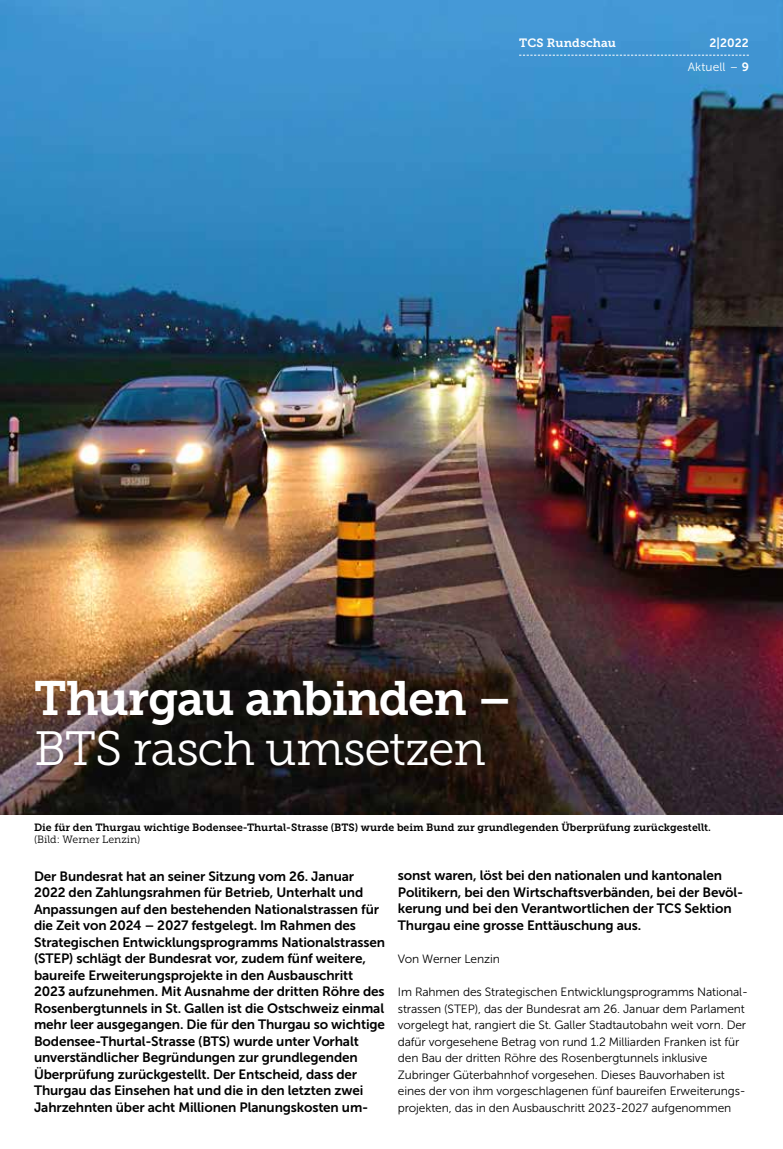
<style>
.page{position:relative;width:783px;height:1149px;background:#fff}
.page>*{position:absolute;margin:0;border:0;box-sizing:border-box;transform-origin:0 0}
.t1{font:48px "Museo Slab 700";letter-spacing:-.03em;color:#fff}
.t2{font:48px "Museo Slab 300";letter-spacing:-.025em;color:#fff}
.t3{font:13.5px/16.5px "Museo Sans 700";letter-spacing:-.01em;color:#000}
.t4{font:12px/16.5px "Museo Sans 300";letter-spacing:-.01em;color:#000}
.t5{font:12px "Museo Slab 700";letter-spacing:.01em;color:#fff}
.t6{font:12px "Museo Sans 300";letter-spacing:.01em;color:#fff}
.t7{font:12px "Museo Sans 700";color:#fff}
.t8{font:10.5px "Museo Slab 700";color:#000}
.t9{font:10.5px "Museo Slab 300";color:#000}
.s1{font-family:"Museo Sans 700"}
</style>
<div class="page">
<img style="left:0;top:0;width:782px;height:814px">
<svg style="left:519px;top:55px;width:229px;height:1px"></svg>
<p class="t5" style="left:519px;top:36px;width:98px">TCS Rundschau</p>
<p class="t7" style="left:709px;top:36px;width:41px">2|2022</p>
<p class="t6" style="left:687px;top:61px;width:63px">Aktuell – <span class="s1">9</span></p>
<h1 class="t1" style="left:34px;top:671px;width:479px">Thurgau anbinden –</h1>
<h1 class="t2" style="left:34px;top:721px;width:453px">BTS rasch umsetzen</h1>
<p class="t8" style="left:34px;top:821px;width:678px">Die für den Thurgau wichtige Bodensee-Thurtal-Strasse (BTS) wurde beim Bund zur grundlegenden Überprüfung zurückgestellt.</p>
<p class="t9" style="left:34px;top:833px;width:108px">(Bild: Werner Lenzin)</p>
<p class="t3" style="left:34px;top:867px;width:352px">Der Bundesrat hat an seiner Sitzung vom 26. Januar 2022 den Zahlungsrahmen für Betrieb, Unterhalt und Anpassungen auf den bestehenden Nationalstrassen für die Zeit von 2024 – 2027 festgelegt. Im Rahmen des Strategischen Entwicklungsprogramms Nationalstrassen (STEP) schlägt der Bundesrat vor, zudem fünf weitere, baureife Erweiterungsprojekte in den Ausbauschritt 2023 aufzunehmen. Mit Ausnahme der dritten Röhre des Rosenbergtunnels in St. Gallen ist die Ostschweiz einmal mehr leer ausgegangen. Die für den Thurgau so wichtige Bodensee-Thurtal-Strasse (BTS) wurde unter Vorhalt unverständlicher Begründungen zur grundlegenden Überprüfung zurückgestellt. Der Entscheid, dass der Thurgau das Einsehen hat und die in den letzten zwei Jahrzehnten über acht Millionen Planungskosten um-</p>
<p class="t3" style="left:398px;top:867px;width:347px">sonst waren, löst bei den nationalen und kantonalen Politikern, bei den Wirtschaftsverbänden, bei der Bevöl&shy;kerung und bei den Verantwortlichen der TCS Sektion Thurgau eine grosse Enttäuschung aus.</p>
<p class="t4" style="left:398px;top:950px;width:103px">Von Werner Lenzin</p>
<p class="t4" style="left:398px;top:983px;width:351px">Im Rahmen des Strategischen Entwicklungsprogramms National&shy;strassen (STEP), das der Bundesrat am 26. Januar dem Parlament vorgelegt hat, rangiert die St. Galler Stadtautobahn weit vorn. Der dafür vorgesehene Betrag von rund 1.2 Milliarden Franken ist für den Bau der dritten Röhre des Rosenbergtunnels inklusive Zubringer Güterbahnhof vorgesehen. Dieses Bauvorhaben ist eines der von ihm vorgeschlagenen fünf baureifen Erweiterungs&shy;projekten, das in den Ausbauschritt 2023-2027 aufgenommen</p>
</div>
